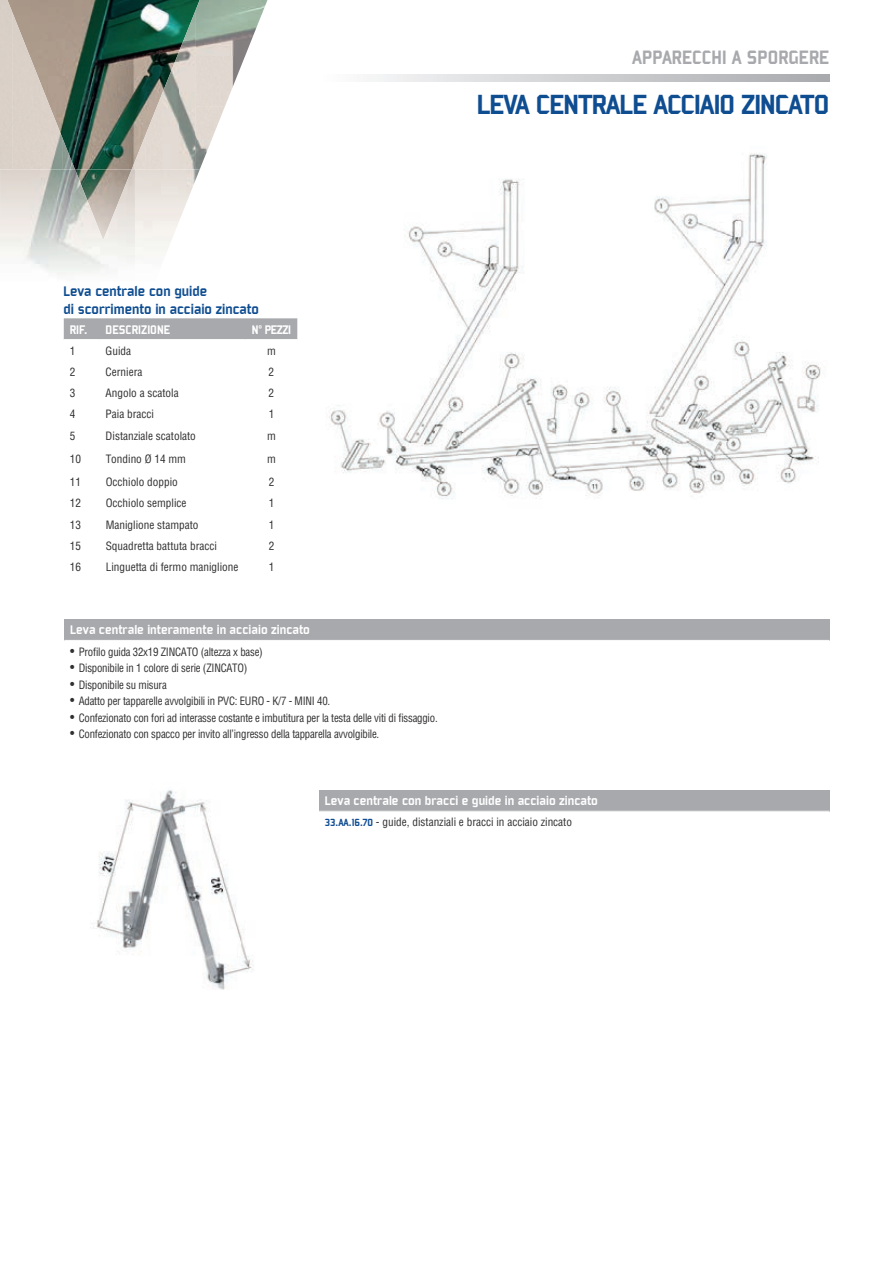
<style>
.page{position:relative;width:893px;height:1263px;background:#fff}
.page>*{position:absolute;margin:0;border:0;box-sizing:border-box;transform-origin:0 0}
.t1{font:30px "Bombardier";letter-spacing:-.03em;color:#0f4d91;scale:1.04 1}
.t2{font:21px "Bombardier";color:#a8a9ad}
.t3{font:15px/18px "Bombardier";color:#0f4d91}
.t4{font:13.5px "Bombardier";color:#fff}
.t5{font:condensed 11.25px "Helvetica";letter-spacing:-.02em;color:#312f30;scale:.96 1}
.t6{font:condensed 11.25px "Helvetica";color:#312f30}
.t7{font:condensed 11.25px "Helvetica";letter-spacing:-.02em;color:#312f30}
.s1{font-size:13.5px}
.s2{font-family:"Bombardier";font-stretch:normal;color:#0f4d91}
</style>
<div class="page">
<svg style="left:373px;top:75px;width:456px;height:7px;background:#cdced0"></svg>
<img style="left:13px;top:0;width:124px;height:169px">
<img style="left:137px;top:0;width:75px;height:141px">
<div style="left:0;top:0;width:13px;height:169px;background:#d9d0c8"></div>
<img style="left:195px;top:0;width:67px;height:56px">
<img style="left:262px;top:0;width:6px;height:14px">
<img style="left:12px;top:12px;width:17px;height:157px">
<img style="left:179px;top:10px;width:17px;height:159px">
<img style="left:29px;top:54px;width:17px;height:115px">
<img style="left:162px;top:51px;width:17px;height:118px">
<img style="left:195px;top:56px;width:50px;height:50px">
<img style="left:46px;top:96px;width:17px;height:73px">
<img style="left:145px;top:93px;width:17px;height:76px">
<img style="left:195px;top:106px;width:30px;height:34px">
<img style="left:62px;top:137px;width:13px;height:32px">
<img style="left:132px;top:134px;width:14px;height:35px">
<img style="left:195px;top:140px;width:16px;height:29px">
<img style="left:0;top:169px;width:200px;height:105px">
<div style="left:64px;top:619px;width:766px;height:21px;background:#a8a9ad"></div>
<img style="left:329px;top:153px;width:492px;height:346px">
<div style="left:64px;top:318px;width:233px;height:21px;background:#a8a9ad"></div>
<div style="left:319px;top:790px;width:511px;height:21px;background:#a8a9ad"></div>
<img style="left:90px;top:790px;width:163px;height:200px">
<h2 class="t2" style="left:632px;top:46px;width:198px">APPARECCHI A SPORGERE</h2>
<h1 class="t1" style="left:477px;top:89px;width:340px">LEVA CENTRALE ACCIAIO ZINCATO</h1>
<h3 class="t3" style="left:63px;top:282px;width:197px">Leva centrale con guide<br>di scorrimento in acciaio zincato</h3>
<p class="t4" style="left:70px;top:322px;width:19px">RIF.</p>
<p class="t4" style="left:106px;top:322px;width:66px">DESCRIZIONE</p>
<p class="t4" style="left:252px;top:322px;width:41px">N° PEZZI</p>
<p class="t7" style="left:70px;top:344px;width:7px">1</p>
<p class="t7" style="left:106px;top:344px;width:27px">Guida</p>
<p class="t7" style="left:267px;top:344px;width:10px">m</p>
<p class="t7" style="left:70px;top:365px;width:7px">2</p>
<p class="t6" style="left:106px;top:365px;width:38px">Cerniera</p>
<p class="t7" style="left:269px;top:365px;width:7px">2</p>
<p class="t7" style="left:70px;top:386px;width:7px">3</p>
<p class="t6" style="left:106px;top:386px;width:75px">Angolo a scatola</p>
<p class="t7" style="left:269px;top:386px;width:7px">2</p>
<p class="t7" style="left:70px;top:407px;width:7px">4</p>
<p class="t6" style="left:106px;top:407px;width:50px">Paia bracci</p>
<p class="t7" style="left:269px;top:407px;width:7px">1</p>
<p class="t7" style="left:70px;top:428px;width:7px">5</p>
<p class="t6" style="left:106px;top:428px;width:92px">Distanziale scatolato</p>
<p class="t7" style="left:267px;top:428px;width:10px">m</p>
<p class="t7" style="left:70px;top:451px;width:13px">10</p>
<p class="t6" style="left:106px;top:451px;width:82px">Tondino Ø 14 mm</p>
<p class="t7" style="left:267px;top:451px;width:10px">m</p>
<p class="t7" style="left:70px;top:475px;width:13px">11</p>
<p class="t6" style="left:106px;top:475px;width:74px">Occhiolo doppio</p>
<p class="t7" style="left:269px;top:475px;width:7px">2</p>
<p class="t7" style="left:70px;top:496px;width:13px">12</p>
<p class="t6" style="left:106px;top:496px;width:82px">Occhiolo semplice</p>
<p class="t7" style="left:269px;top:496px;width:7px">1</p>
<p class="t7" style="left:70px;top:517px;width:13px">13</p>
<p class="t6" style="left:106px;top:517px;width:94px">Maniglione stampato</p>
<p class="t7" style="left:269px;top:517px;width:7px">1</p>
<p class="t7" style="left:70px;top:539px;width:13px">15</p>
<p class="t6" style="left:106px;top:539px;width:113px">Squadretta battuta bracci</p>
<p class="t7" style="left:269px;top:539px;width:7px">2</p>
<p class="t7" style="left:70px;top:560px;width:13px">16</p>
<p class="t6" style="left:106px;top:560px;width:134px">Linguetta di fermo maniglione</p>
<p class="t7" style="left:269px;top:560px;width:7px">1</p>
<p class="t4" style="left:70px;top:623px;width:241px">Leva centrale interamente in acciaio zincato</p>
<p class="t5" style="left:70px;top:644px;width:202px"><span class="s1">•</span> Profilo guida 32x19 ZINCATO (altezza x base)</p>
<p class="t5" style="left:70px;top:661px;width:186px"><span class="s1">•</span> Disponibile in 1 colore di serie (ZINCATO)</p>
<p class="t5" style="left:70px;top:677px;width:102px"><span class="s1">•</span> Disponibile su misura</p>
<p class="t5" style="left:70px;top:694px;width:272px"><span class="s1">•</span> Adatto per tapparelle avvolgibili in PVC: EURO - K/7 - MINI 40.</p>
<p class="t5" style="left:70px;top:710px;width:384px"><span class="s1">•</span> Confezionato con fori ad interasse costante e imbutitura per la testa delle viti di fissaggio.</p>
<p class="t5" style="left:70px;top:727px;width:323px"><span class="s1">•</span> Confezionato con spacco per invito all’ingresso della tapparella avvolgibile.</p>
<p class="t4" style="left:325px;top:794px;width:275px">Leva centrale con bracci e guide in acciaio zincato</p>
<p class="t6" style="left:325px;top:815px;width:249px"><span class="s2">33.AA.16.70</span> - guide, distanziali e bracci in acciaio zincato</p>
</div>
